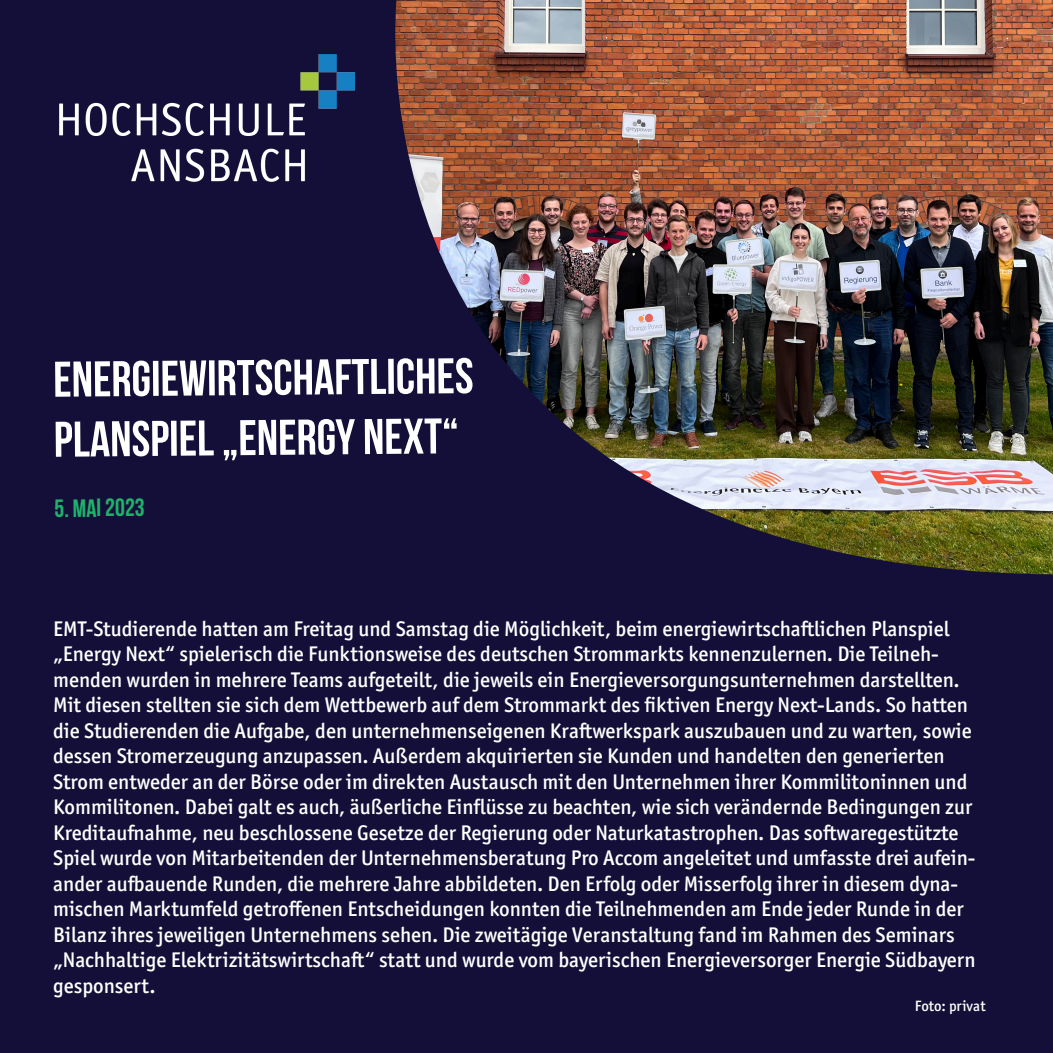
<style>
.page{position:relative;width:1053px;height:1053px;background:#fff}
.page>*{position:absolute;margin:0;border:0;box-sizing:border-box;transform-origin:0 0}
.t1{font:700 50px "Bebas Neue";color:#fff}
.t2{font:700 25px "Bebas Neue";letter-spacing:-.01em;color:#1eb26a}
.t3{font:500 21.25px/25.5px "Officina Sans ITC Pro";color:#fff}
.t4{font:500 15px "Officina Sans ITC Pro";color:#fff}
</style>
<div class="page">
<div style="left:0;top:0;width:1052px;height:1052px;background:#130f38"></div>
<img style="left:395px;top:0;width:657px;height:574px">
<img style="left:60px;top:54px;width:294px;height:128px">
<p class="t1" style="left:53px;top:354px;width:422px;rotate:-1deg">Energiewirtschaftliches</p>
<p class="t1" style="left:53px;top:413px;width:406px;rotate:-1deg">Planspiel „Energy Next“</p>
<p class="t2" style="left:54px;top:494px;width:92px">5. MAI 2023</p>
<p class="t3" style="left:53px;top:615px;width:923px">EMT-Studierende hatten am Freitag und Samstag die Möglichkeit, beim energiewirtschaftlichen Planspiel „Energy Next“ spielerisch die Funktionsweise des deutschen Strommarkts kennenzulernen. Die Teilneh&shy;menden wurden in mehrere Teams aufgeteilt, die jeweils ein Energieversorgungsunternehmen darstellten.<br>Mit diesen stellten sie sich dem Wettbewerb auf dem Strommarkt des fiktiven Energy Next-Lands. So hatten die Studierenden die Aufgabe, den unternehmenseigenen Kraftwerkspark auszubauen und zu warten, sowie dessen Stromerzeugung anzupassen. Außerdem akquirierten sie Kunden und handelten den generierten Strom entweder an der Börse oder im direkten Austausch mit den Unternehmen ihrer Kommilitoninnen und Kommilitonen. Dabei galt es auch, äußerliche Einflüsse zu beachten, wie sich verändernde Bedingungen zur Kreditaufnahme, neu beschlossene Gesetze der Regierung oder Naturkatastrophen. Das softwaregestützte Spiel wurde von Mitarbeitenden der Unternehmensberatung Pro Accom angeleitet und umfasste drei aufein&shy;ander aufbauende Runden, die mehrere Jahre abbildeten. Den Erfolg oder Misserfolg ihrer in diesem dyna&shy;mischen Marktumfeld getroffenen Entscheidungen konnten die Teilnehmenden am Ende jeder Runde in der Bilanz ihres jeweiligen Unternehmens sehen. Die zweitägige Veranstaltung fand im Rahmen des Seminars „Nachhaltige Elektrizitätswirtschaft“ statt und wurde vom bayerischen Energieversorger Energie Südbayern gesponsert.</p>
<p class="t4" style="left:914px;top:996px;width:72px">Foto: privat</p>
</div>
